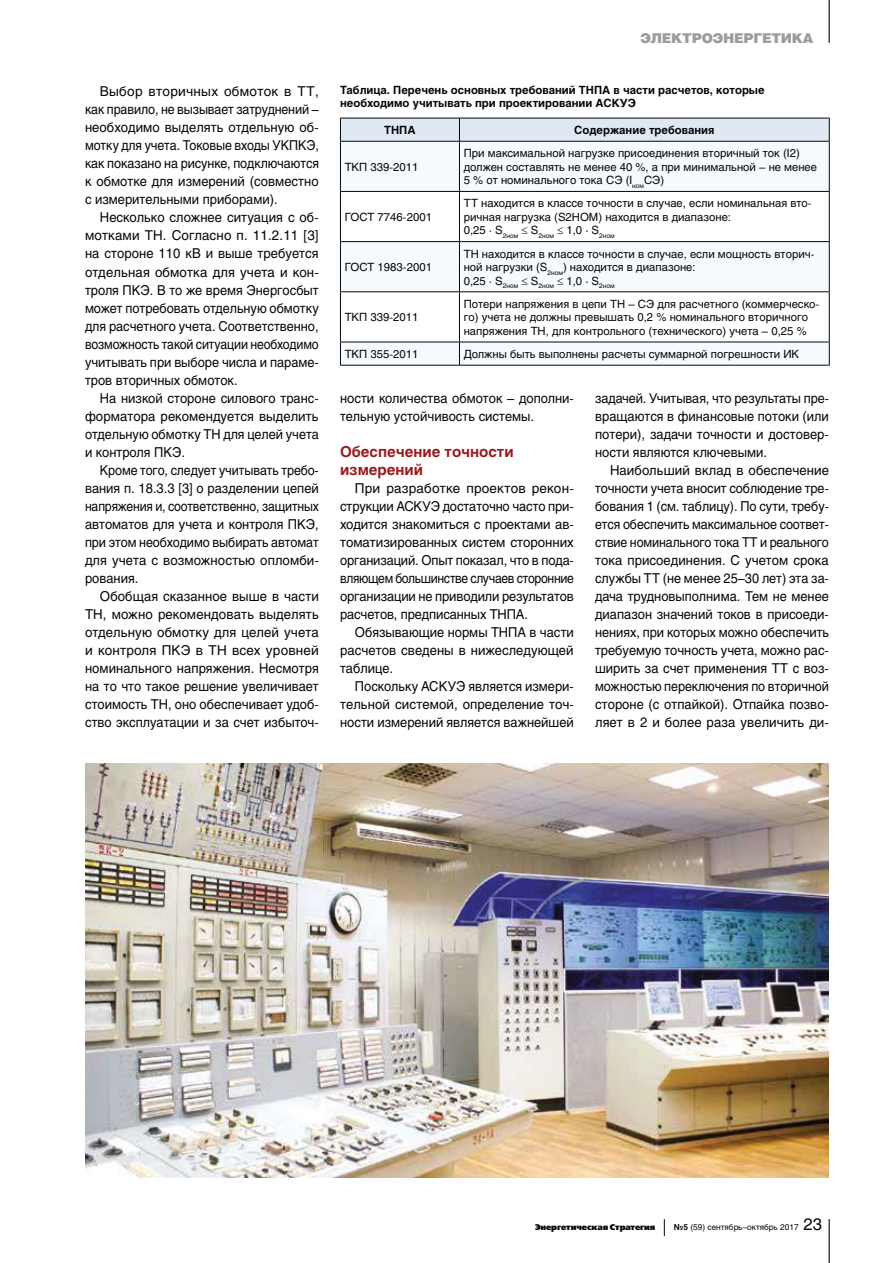
<style>
.page{position:relative;width:893px;height:1263px;background:#fff}
.page>*{position:absolute;margin:0;border:0;box-sizing:border-box;transform-origin:0 0}
.t1{font:700 15px/18px "Helios C";color:#991c1f}
.t2{font:13.5px/18px "Helios C";color:#040809;text-align:justify}
.t3{font:13.5px/18px "Helios C";color:#040809;text-align:justify;scale:.95 1}
.t4{font:13.5px/18px "Helios C";color:#040809;text-align:justify;scale:.96 1}
.t5{font:13.5px/18px "Helios C";color:#040809;text-align:justify;scale:.92 1}
.t6{font:13.5px/18px "Helios C";color:#040809;text-align:justify;scale:.94 1}
.t7{font:13.5px "Helios Black C";letter-spacing:-.02em;color:#9c9c9c}
.t8{font:11.25px/13.5px "Helios C";color:#040809}
.t9{font:700 11.25px/13.5px "Helios C";color:#040809}
.t10{font:8.25px "Helios C";color:#040809}
.t11{font:8.25px "Free Set Extra Bold C";letter-spacing:-.01em;color:#040809}
.s1{font-weight:700}
.s2{font-size:16.5px}
</style>
<div class="page">
<svg style="left:341px;top:142px;width:488px;height:223px;fill:#f6f9fd"></svg>
<hr style="left:340px;top:142px;width:1px;height:49px;background:#040809">
<hr style="left:459px;top:142px;width:1px;height:49px;background:#040809">
<hr style="left:340px;top:242px;width:1px;height:49px;background:#040809">
<hr style="left:459px;top:242px;width:1px;height:49px;background:#040809">
<svg style="left:340px;top:343px;width:1px;height:22px"></svg>
<svg style="left:459px;top:343px;width:1px;height:22px"></svg>
<hr style="left:340px;top:192px;width:1px;height:49px;background:#040809">
<hr style="left:459px;top:192px;width:1px;height:49px;background:#040809">
<hr style="left:829px;top:192px;width:1px;height:49px;background:#040809">
<hr style="left:340px;top:292px;width:1px;height:50px;background:#040809">
<hr style="left:459px;top:292px;width:1px;height:50px;background:#040809">
<hr style="left:829px;top:292px;width:1px;height:50px;background:#040809">
<svg style="left:340px;top:118px;width:490px;height:23px"></svg>
<hr style="left:340px;top:141px;width:490px;height:1px;background:#040809">
<hr style="left:829px;top:142px;width:1px;height:49px;background:#040809">
<hr style="left:340px;top:191px;width:490px;height:1px;background:#040809">
<hr style="left:340px;top:241px;width:490px;height:1px;background:#040809">
<hr style="left:829px;top:242px;width:1px;height:49px;background:#040809">
<hr style="left:340px;top:291px;width:490px;height:1px;background:#040809">
<hr style="left:340px;top:342px;width:490px;height:1px;background:#040809">
<svg style="left:829px;top:342px;width:1px;height:23px"></svg>
<hr style="left:340px;top:365px;width:490px;height:1px;background:#040809">
<img style="left:85px;top:763px;width:744px;height:415px">
<hr style="left:828px;top:0;width:2px;height:43px;background:#040809">
<hr style="left:828px;top:1219px;width:2px;height:44px;background:#040809">
<svg style="left:664px;top:1219px;width:1px;height:17px"></svg>
<svg style="left:522px;top:227px;width:5px;height:7px"></svg>
<svg style="left:557px;top:227px;width:6px;height:7px"></svg>
<svg style="left:522px;top:278px;width:5px;height:7px"></svg>
<svg style="left:557px;top:278px;width:6px;height:7px"></svg>
<p class="t2" style="left:85px;top:83px;width:235px;text-indent:15px">Выбор вторичных обмоток в ТТ, как правило, не вызывает затруднений – необходимо выделять отдельную об&shy;мотку для учета. Токовые входы УКПКЭ, как показано на рисунке, подключаются к обмотке для измерений (совместно с измерительными приборами).</p>
<p class="t4" style="left:85px;top:210px;width:245px;text-indent:15px">Несколько сложнее ситуация с об&shy;мотками ТН. Согласно п. 11.2.11 [3] на стороне 110 кВ и выше требуется отдельная обмотка для учета и кон&shy;троля ПКЭ. В то же время Энергосбыт может потребовать отдельную обмотку для расчетного учета. Соответственно, возможность такой ситуации необходимо учитывать при выборе числа и параме&shy;тров вторичных обмоток.</p>
<p class="t3" style="left:85px;top:390px;width:248px;text-indent:15px">На низкой стороне силового транс&shy;форматора рекомендуется выделить отдельную обмотку ТН для целей учета и контроля ПКЭ.</p>
<p class="t5" style="left:85px;top:462px;width:256px;text-indent:15px">Кроме того, следует учитывать требо&shy;вания п. 18.3.3 [3] о разделении цепей напряжения и, соответственно, защитных автоматов для учета и контроля ПКЭ, при этом необходимо выбирать автомат для учета с возможностью опломби&shy;рования.</p>
<p class="t2" style="left:85px;top:588px;width:235px;text-indent:15px">Обобщая сказанное выше в части ТН, можно рекомендовать выделять отдельную обмотку для целей учета и контроля ПКЭ в ТН всех уровней номинального напряжения. Несмотря на то что такое решение увеличивает стоимость ТН, оно обеспечивает удоб&shy;ство эксплуатации и за счет избыточ-</p>
<p class="t7" style="left:640px;top:30px;width:174px">ЭЛЕКТРОЭНЕРГЕТИКА</p>
<p class="t9" style="left:340px;top:83px;width:426px">Таблица. Перечень основных требований ТНПА в части расчетов, которые необходимо учитывать при проектировании АСКУЭ</p>
<p class="t9" style="left:384px;top:123px;width:33px">ТНПА</p>
<p class="t9" style="left:574px;top:123px;width:142px">Содержание требования</p>
<p class="t8" style="left:345px;top:161px;width:75px">ТКП 339-2011</p>
<p class="t8" style="left:464px;top:147px;width:355px">При максимальной нагрузке присоединения вторичный ток (I2) должен составлять не менее 40 %, а при минимальной – не менее<br>5 % от номинального тока СЭ (I<sub>ном</sub>СЭ)</p>
<p class="t8" style="left:345px;top:211px;width:89px">ГОСТ 7746-2001</p>
<p class="t8" style="left:345px;top:261px;width:89px">ГОСТ 1983-2001</p>
<p class="t8" style="left:345px;top:311px;width:75px">ТКП 339-2011</p>
<p class="t8" style="left:464px;top:197px;width:349px">ТТ находится в классе точности в случае, если номинальная вто&shy;ричная нагрузка (S2НОМ) находится в диапазоне:<br>0,25 · S<sub>2ном</sub> S<sub>2ном</sub> 1,0 · S<sub>2ном</sub></p>
<p class="t8" style="left:464px;top:248px;width:352px">ТН находится в классе точности в случае, если мощность вторич&shy;ной нагрузки (S<sub>2ном</sub>) находится в диапазоне:<br>0,25 · S<sub>2ном</sub> S<sub>2ном</sub> 1,0 · S<sub>2ном</sub></p>
<p class="t8" style="left:464px;top:298px;width:357px">Потери напряжения в цепи ТН – СЭ для расчетного (коммерческо&shy;го) учета не должны превышать 0,2 % номинального вторичного напряжения ТН, для контрольного (технического) учета – 0,25 %</p>
<p class="t8" style="left:345px;top:348px;width:75px">ТКП 355-2011</p>
<p class="t8" style="left:464px;top:348px;width:337px">Должны быть выполнены расчеты суммарной погрешности ИК</p>
<p class="t3" style="left:340px;top:390px;width:248px">ности количества обмоток – дополни&shy;тельную устойчивость системы.</p>
<p class="t1" style="left:340px;top:443px;width:175px">Обеспечение точности измерений</p>
<p class="t2" style="left:340px;top:480px;width:235px;text-indent:15px">При разработке проектов рекон&shy;струкции АСКУЭ достаточно часто при&shy;ходится знакомиться с проектами ав&shy;томатизированных систем сторонних организаций. Опыт показал, что в пода&shy;вляющем большинстве случаев сторонние организации не приводили результатов расчетов, предписанных ТНПА.</p>
<p class="t3" style="left:340px;top:624px;width:248px;text-indent:15px">Обязывающие нормы ТНПА в части расчетов сведены в нижеследующей таблице.</p>
<p class="t3" style="left:340px;top:678px;width:248px;text-indent:15px">Поскольку АСКУЭ является измери&shy;тельной системой, определение точ&shy;ности измерений является важнейшей</p>
<p class="t6" style="left:595px;top:390px;width:250px">задачей. Учитывая, что результаты пре&shy;вращаются в финансовые потоки (или потери), задачи точности и достовер&shy;ности являются ключевыми.</p>
<p class="t2" style="left:595px;top:462px;width:235px;text-indent:15px">Наибольший вклад в обеспечение точности учета вносит соблюдение тре&shy;бования 1 (см. таблицу). По сути, требу&shy;ется обеспечить максимальное соответ&shy;ствие номинального тока ТТ и реального тока присоединения. С учетом срока службы ТТ (не менее 25–30 лет) эта за&shy;дача трудновыполнима. Тем не менее диапазон значений токов в присоеди&shy;нениях, при которых можно обеспечить требуемую точность учета, можно рас&shy;ширить за счет применения ТТ с воз&shy;можностью переключения по вторичной стороне (с отпайкой). Отпайка позво&shy;ляет в 2 и более раза увеличить ди-</p>
<p class="t11" style="left:535px;top:1222px;width:122px">Энергетическая Стратегия</p>
<p class="t10" style="left:674px;top:1224px;width:150px"><span class="s1">№5</span> (59) сентябрь–октябрь 2017 <span class="s2">23</span></p>
</div>
